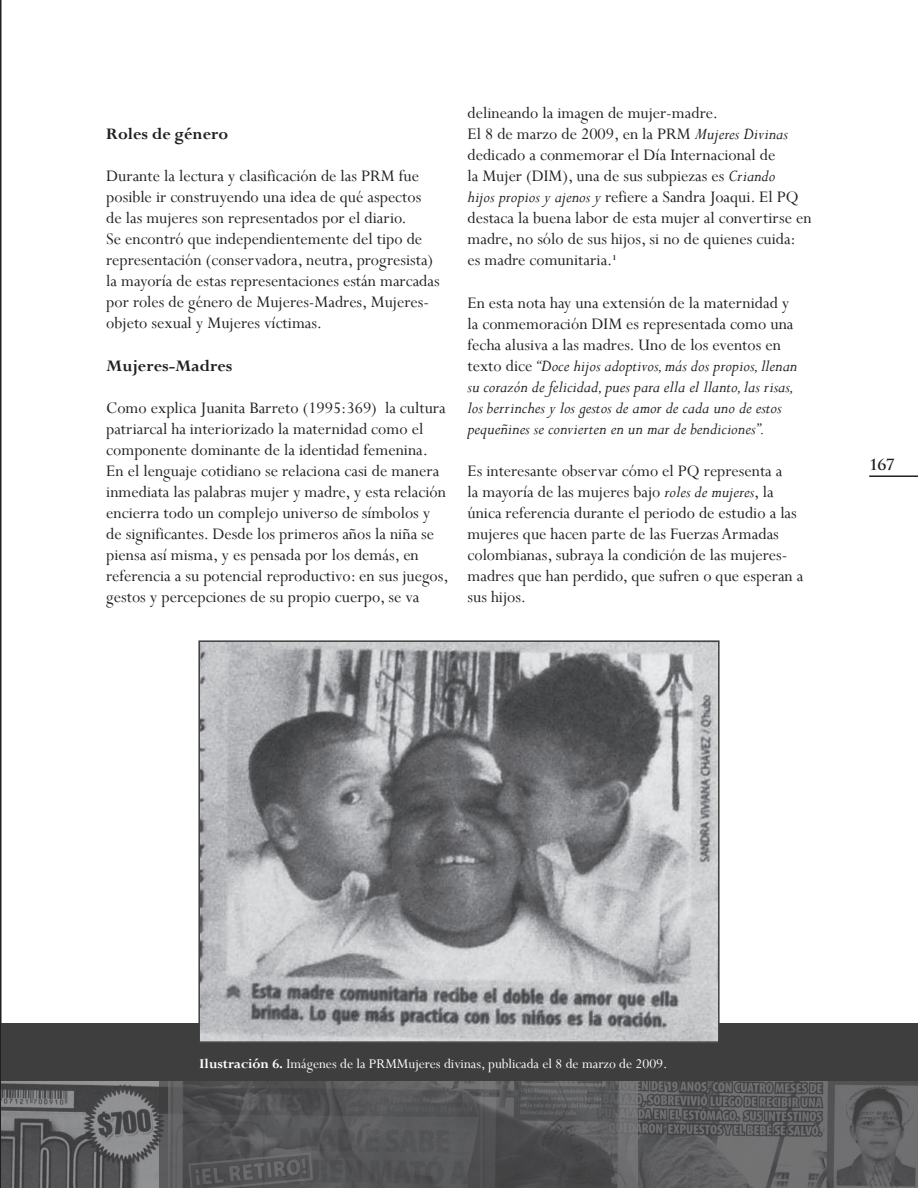
<style>
.page{position:relative;width:918px;height:1188px;background:#fff}
.page>*{position:absolute;margin:0;border:0;box-sizing:border-box;transform-origin:0 0}
.Body_Text{font:18px/21px "Perpetua";color:#231f20}
.t1{font:italic 18px/21px "Perpetua";color:#231f20}
.t2{font:700 18px "Perpetua";color:#231f20}
.t3{font:15px "Perpetua";color:#fff}
.t4{font:700 15px "Trajan Pro";color:#231f20}
.s1{font-style:italic}
.s2{font-style:normal}
.s3{font-weight:700}
</style>
<div class="page">
<hr style="left:0;top:0;width:2px;height:1188px;background:#231f20">
<hr style="left:869px;top:475px;width:49px;height:2px;background:#231f20">
<div style="left:2px;top:1024px;width:916px;height:164px;background:#3e3e3f"></div>
<img style="left:201px;top:643px;width:516px;height:397px">
<div style="left:198px;top:640px;width:522px;height:403px;border:2px solid #3e3e3f"></div>
<img style="left:2px;top:1082px;width:157px;height:106px">
<svg style="left:159px;top:1082px;width:759px;height:106px"></svg>
<p class="t2" style="left:106px;top:122px;width:123px">Roles de género</p>
<p class="Body_Text" style="left:106px;top:165px;width:335px">Durante la lectura y clasificación de las PRM fue posible ir construyendo una idea de qué aspectos de las mujeres son representados por el diario.<br>Se encontró que independientemente del tipo de representación (conservadora, neutra, progresista) la mayoría de estas representaciones están marcadas por roles de género de Mujeres-Madres, Mujeres&shy;objeto sexual y Mujeres víctimas.</p>
<p class="t2" style="left:106px;top:354px;width:128px">Mujeres-Madres</p>
<p class="Body_Text" style="left:106px;top:397px;width:344px">Como explica Juanita Barreto (1995:369) la cultura patriarcal ha interiorizado la maternidad como el componente dominante de la identidad femenina.<br>En el lenguaje cotidiano se relaciona casi de manera inmediata las palabras mujer y madre, y esta relación encierra todo un complejo universo de símbolos y de significantes. Desde los primeros años la niña se piensa así misma, y es pensada por los demás, en referencia a su potencial reproductivo: en sus juegos, gestos y percepciones de su propio cuerpo, se va</p>
<p class="Body_Text" style="left:468px;top:102px;width:252px">delineando la imagen de mujer-madre.</p>
<p class="Body_Text" style="left:468px;top:123px;width:346px">El 8 de marzo de 2009, en la PRM <span class="s1">Mujeres Divinas </span>dedicado a conmemorar el Día Internacional de<br>la Mujer (DIM), una de sus subpiezas es <span class="s1">Criando<br>hijos propios y ajenos y</span> refiere a Sandra Joaqui. El PQ destaca la buena labor de esta mujer al convertirse en madre, no sólo de sus hijos, si no de quienes cuida: es madre comunitaria.<sup>1</sup></p>
<p class="t1" style="left:468px;top:292px;width:331px"><span class="s2">En esta nota hay una extensión de la maternidad y la conmemoración DIM es representada como una fecha alusiva a las madres. Uno de los eventos en texto dice</span> “Doce hijos adoptivos, más dos propios, llenan su corazón de felicidad, pues para ella el llanto, las risas, los berrinches y los gestos de amor de cada uno de estos pequeñines se convierten en un mar de bendiciones”.</p>
<p class="Body_Text" style="left:468px;top:460px;width:337px">Es interesante observar cómo el PQ representa a<br>la mayoría de las mujeres bajo <span class="s1">roles de mujeres</span>, la única referencia durante el periodo de estudio a las mujeres que hacen parte de las Fuerzas Armadas colombianas, subraya la condición de las mujeres&shy;madres que han perdido, que sufren o que esperan a sus hijos.</p>
<p class="t4" style="left:869px;top:456px;width:27px">167</p>
<p class="t3" style="left:199px;top:1054px;width:470px"><span class="s3">Ilustración 6.</span> Imágenes de la PRMMujeres divinas, publicada el 8 de marzo de 2009.</p>
</div>
